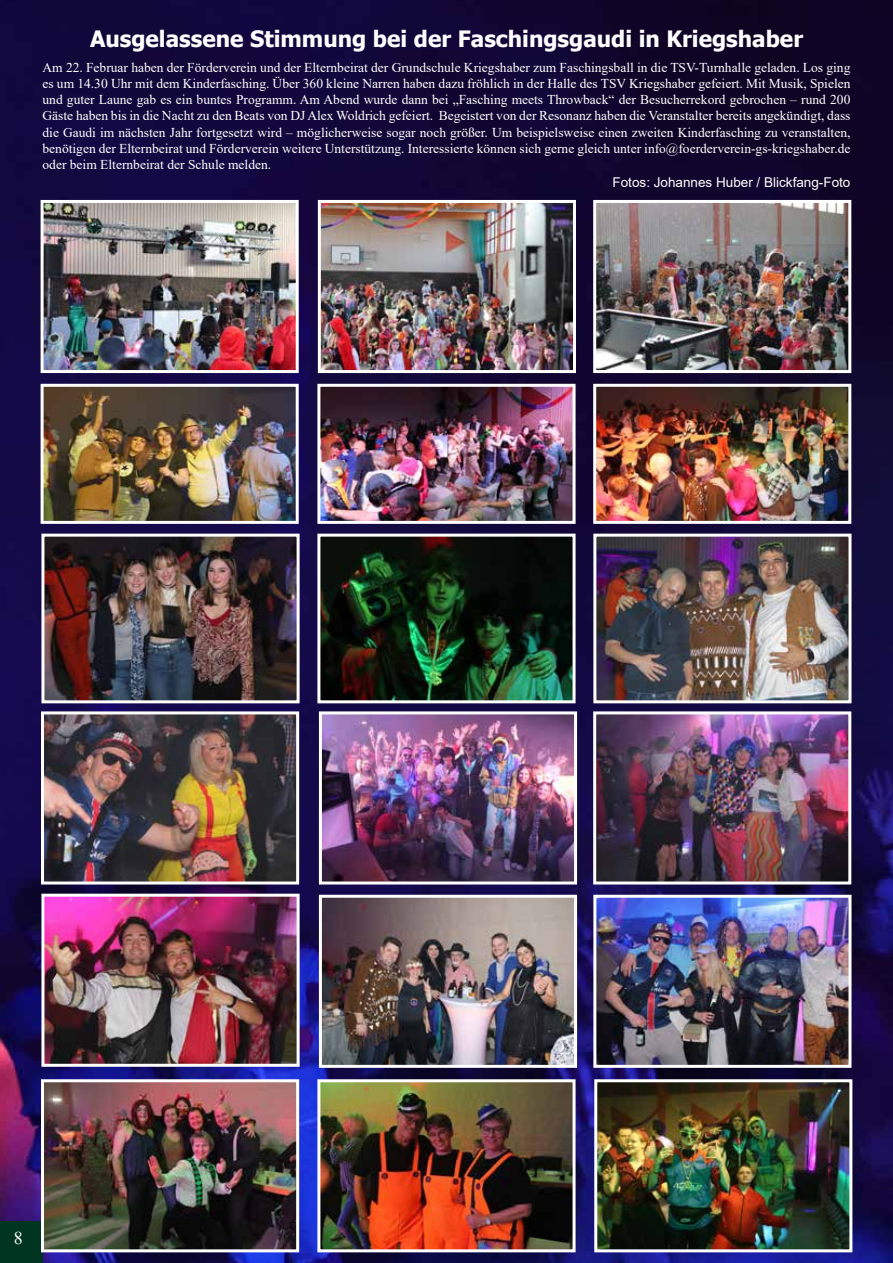
<style>
.page{position:relative;width:893px;height:1263px;background:#fff}
.page>*{position:absolute;margin:0;border:0;box-sizing:border-box;transform-origin:0 0}
.t1{font:700 22.5px "Tahoma";color:#fff}
.t2{font:18px "Times New Roman";color:#fff}
.t3{font:13.5px/16.2px "Times New Roman";color:#fff;text-align:justify}
.t4{font:13.5px "Arial";color:#fff}
</style>
<div class="page">
<img style="left:0;top:0;width:893px;height:1263px">
<div style="left:0;top:1221px;width:43px;height:42px;background:#003522"></div>
<img style="left:45px;top:715px;width:250px;height:165px">
<div style="left:41px;top:711px;width:258px;height:173px;border:3px solid #fff"></div>
<img style="left:597px;top:715px;width:250px;height:165px">
<div style="left:593px;top:711px;width:258px;height:173px;border:3px solid #fff"></div>
<img style="left:597px;top:204px;width:250px;height:165px">
<div style="left:593px;top:200px;width:258px;height:173px;border:3px solid #fff"></div>
<img style="left:322px;top:204px;width:250px;height:165px">
<div style="left:318px;top:200px;width:258px;height:173px;border:3px solid #fff"></div>
<img style="left:45px;top:204px;width:250px;height:165px">
<div style="left:41px;top:200px;width:258px;height:173px;border:3px solid #fff"></div>
<img style="left:45px;top:388px;width:250px;height:132px">
<div style="left:41px;top:384px;width:258px;height:140px;border:3px solid #fff"></div>
<img style="left:321px;top:538px;width:251px;height:161px">
<div style="left:317px;top:534px;width:259px;height:169px;border:3px solid #fff"></div>
<img style="left:45px;top:538px;width:251px;height:161px">
<div style="left:41px;top:534px;width:259px;height:169px;border:3px solid #fff"></div>
<img style="left:45px;top:898px;width:251px;height:165px">
<div style="left:41px;top:894px;width:259px;height:173px;border:3px solid #fff"></div>
<img style="left:323px;top:715px;width:250px;height:165px">
<div style="left:319px;top:711px;width:258px;height:173px;border:3px solid #fff"></div>
<img style="left:597px;top:538px;width:250px;height:161px">
<div style="left:593px;top:534px;width:258px;height:169px;border:3px solid #fff"></div>
<img style="left:323px;top:899px;width:250px;height:165px">
<div style="left:319px;top:895px;width:258px;height:173px;border:3px solid #fff"></div>
<img style="left:597px;top:899px;width:250px;height:165px">
<div style="left:593px;top:895px;width:258px;height:173px;border:3px solid #fff"></div>
<img style="left:597px;top:388px;width:250px;height:132px">
<div style="left:593px;top:384px;width:258px;height:140px;border:3px solid #fff"></div>
<img style="left:321px;top:388px;width:251px;height:132px">
<div style="left:317px;top:384px;width:259px;height:140px;border:3px solid #fff"></div>
<img style="left:598px;top:1083px;width:250px;height:165px">
<div style="left:594px;top:1079px;width:258px;height:173px;border:3px solid #fff"></div>
<img style="left:321px;top:1083px;width:251px;height:165px">
<div style="left:317px;top:1079px;width:259px;height:173px;border:3px solid #fff"></div>
<img style="left:45px;top:1083px;width:250px;height:165px">
<div style="left:41px;top:1079px;width:258px;height:173px;border:3px solid #fff"></div>
<h1 class="t1" style="left:90px;top:23px;width:715px">Ausgelassene Stimmung bei der Faschingsgaudi in Kriegshaber</h1>
<p class="t3" style="left:43px;top:59px;width:809px">Am 22. Februar haben der Förderverein und der Elternbeirat der Grundschule Kriegshaber zum Faschingsball in die TSV-Turnhalle geladen. Los ging es um 14.30 Uhr mit dem Kinderfasching. Über 360 kleine Narren haben dazu fröhlich in der Halle des TSV Kriegshaber gefeiert. Mit Musik, Spielen und guter Laune gab es ein buntes Programm. Am Abend wurde dann bei „Fasching meets Throwback“ der Besucherrekord gebrochen – rund 200<br>Gäste haben bis in die Nacht zu den Beats von DJ Alex Woldrich gefeiert. Begeistert von der Resonanz haben die Veranstalter bereits angekündigt, dass die Gaudi im nächsten Jahr fortgesetzt wird – möglicherweise sogar noch größer. Um beispielsweise einen zweiten Kinderfasching zu veranstalten, benötigen der Elternbeirat und Förderverein weitere Unterstützung. Interessierte können sich gerne gleich unter info@foerderverein-gs-kriegshaber.de oder beim Elternbeirat der Schule melden.</p>
<p class="t4" style="left:613px;top:173px;width:239px">Fotos: Johannes Huber / Blickfang-Foto</p>
<h2 class="t2" style="left:14px;top:1225px;width:10px">8</h2>
</div>
